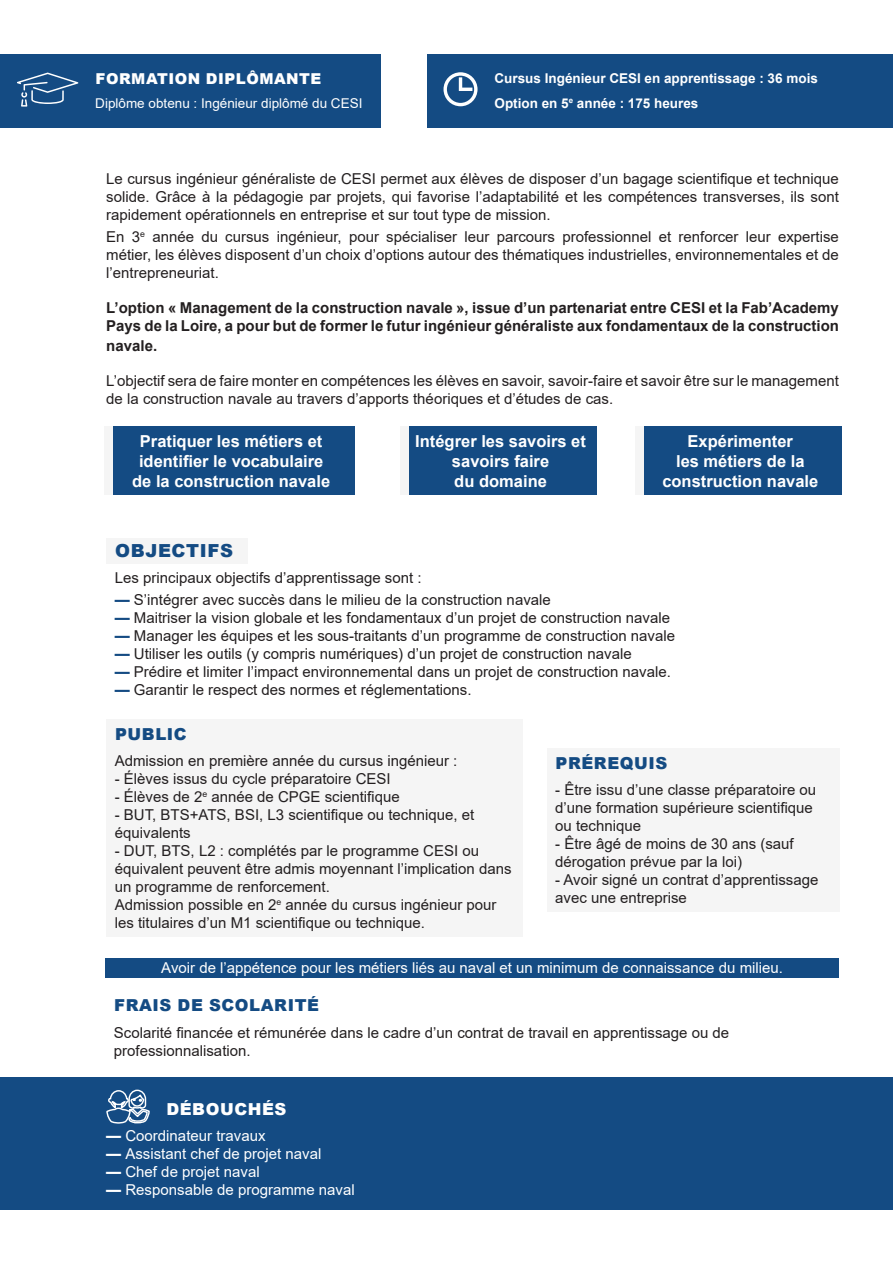
<style>
.page{position:relative;width:893px;height:1263px;background:#fff}
.page>*{position:absolute;margin:0;border:0;box-sizing:border-box;transform-origin:0 0}
.t1{font:900 18px "Arial";letter-spacing:.035em;color:#144b83}
.t2{font:700 16.5px/19.8px "Arial";color:#fff;text-align:center}
.t3{font:900 16.5px "Arial";letter-spacing:.035em;color:#144b83}
.t4{font:900 16.5px "Arial";letter-spacing:.035em;color:#fff}
.t5{font:15px/18px "Arial";color:#231f20}
.t6{font:700 15px/18px "Arial";color:#231f20}
.t7{font:15px "Arial";color:#fff}
.t8{font:900 15px "Arial";letter-spacing:.035em;color:#fff}
.t9{font:700 13.5px/24.8px "Arial";color:#fff}
.t10{font:13.5px "Arial";color:#fff}
.s1{font-weight:700;color:#144b83}
.s2{font-weight:700}
</style>
<div class="page">
<div style="left:106px;top:538px;width:141px;height:26px;background:#f5f5f5"></div>
<div style="left:0;top:1078px;width:893px;height:132px;background:#144b83"></div>
<div style="left:0;top:54px;width:380px;height:73px;background:#144b83"></div>
<div style="left:427px;top:54px;width:466px;height:73px;background:#144b83"></div>
<svg style="left:443px;top:72px;width:34px;height:34px"></svg>
<svg style="left:17px;top:73px;width:61px;height:34px"></svg>
<svg style="left:106px;top:1089px;width:44px;height:35px"></svg>
<div style="left:106px;top:719px;width:416px;height:218px;background:#f5f5f5"></div>
<div style="left:547px;top:748px;width:292px;height:164px;background:#f5f5f5"></div>
<div style="left:105px;top:958px;width:734px;height:19px;background:#144b83"></div>
<div style="left:107px;top:426px;width:248px;height:69px;background:#144b83"></div>
<div style="left:405px;top:426px;width:191px;height:69px;background:#144b83"></div>
<div style="left:639px;top:426px;width:203px;height:69px;background:#144b83"></div>
<div style="left:104px;top:426px;width:8px;height:69px;background:#f5f5f5"></div>
<div style="left:400px;top:426px;width:9px;height:69px;background:#f5f5f5"></div>
<div style="left:635px;top:426px;width:8px;height:69px;background:#f5f5f5"></div>
<p class="t8" style="left:96px;top:73px;width:227px">FORMATION DIPLÔMANTE</p>
<p class="t10" style="left:95px;top:99px;width:269px">Diplôme obtenu : Ingénieur diplômé du CESI</p>
<p class="t9" style="left:495px;top:67px;width:325px">Cursus Ingénieur CESI en apprentissage : 36 mois<br>Option en 5<sup>e</sup> année : 175 heures</p>
<p class="t5" style="left:106px;top:169px;width:734px;text-align:justify">Le cursus ingénieur généraliste de CESI permet aux élèves de disposer d’un bagage scientifique et technique solide. Grâce à la pédagogie par projets, qui favorise l’adaptabilité et les compétences transverses, ils sont rapidement opérationnels en entreprise et sur tout type de mission.</p>
<p class="t5" style="left:106px;top:229px;width:734px;text-align:justify">En 3<sup>e</sup> année du cursus ingénieur, pour spécialiser leur parcours professionnel et renforcer leur expertise métier, les élèves disposent d’un choix d’options autour des thématiques industrielles, environnementales et de l’entrepreneuriat.</p>
<p class="t6" style="left:106px;top:300px;width:734px">L’option « Management de la construction navale », issue d’un partenariat entre CESI et la Fab’Academy<br>Pays de la Loire, a pour but de former le futur ingénieur généraliste aux fondamentaux de la construction</p>
<p class="t6" style="left:106px;top:338px;width:52px">navale.</p>
<p class="t5" style="left:106px;top:373px;width:734px">L’objectif sera de faire monter en compétences les élèves en savoir, savoir-faire et savoir être sur le management de la construction navale au travers d’apports théoriques et d’études de cas.</p>
<p class="t2" style="left:132px;top:433px;width:200px">Pratiquer les métiers et identifier le vocabulaire de la construction navale</p>
<p class="t2" style="left:415px;top:433px;width:172px">Intégrer les savoirs et savoirs faire<br>du domaine</p>
<p class="t2" style="left:662px;top:433px;width:157px">Expérimenter<br>les métiers de la construction navale</p>
<p class="t1" style="left:115px;top:543px;width:120px">OBJECTIFS</p>
<p class="t5" style="left:115px;top:570px;width:308px">Les principaux objectifs d’apprentissage sont :</p>
<p class="t5" style="left:115px;top:592px;width:438px"><span class="s1">—</span> S’intégrer avec succès dans le milieu de la construction navale</p>
<p class="t5" style="left:115px;top:610px;width:557px"><span class="s1">—</span> Maitriser la vision globale et les fondamentaux d’un projet de construction navale</p>
<p class="t5" style="left:115px;top:628px;width:562px"><span class="s1">—</span> Manager les équipes et les sous-traitants d’un programme de construction navale</p>
<p class="t5" style="left:115px;top:646px;width:518px"><span class="s1">—</span> Utiliser les outils (y compris numériques) d’un projet de construction navale</p>
<p class="t5" style="left:115px;top:664px;width:558px"><span class="s1">—</span> Prédire et limiter l’impact environnemental dans un projet de construction navale.</p>
<p class="t5" style="left:115px;top:682px;width:358px"><span class="s1">—</span> Garantir le respect des normes et réglementations.</p>
<p class="t3" style="left:115px;top:728px;width:73px">PUBLIC</p>
<p class="t5" style="left:115px;top:753px;width:344px">Admission en première année du cursus ingénieur :</p>
<p class="t5" style="left:115px;top:771px;width:277px">- Élèves issus du cycle préparatoire CESI</p>
<p class="t5" style="left:115px;top:789px;width:287px">- Élèves de 2<sup>e</sup> année de CPGE scientifique</p>
<p class="t5" style="left:115px;top:806px;width:361px">- BUT, BTS+ATS, BSI, L3 scientifique ou technique, et équivalents</p>
<p class="t5" style="left:115px;top:843px;width:398px">- DUT, BTS, L2 : complétés par le programme CESI ou équivalent peuvent être admis moyennant l’implication dans un programme de renforcement.<br>Admission possible en 2<sup>e</sup> année du cursus ingénieur pour les titulaires d’un M1 scientifique ou technique.</p>
<p class="t3" style="left:555px;top:757px;width:113px">PRÉREQUIS</p>
<p class="t5" style="left:555px;top:782px;width:262px">- Être issu d’une classe préparatoire ou d’une formation supérieure scientifique ou technique</p>
<p class="t5" style="left:555px;top:836px;width:240px">- Être âgé de moins de 30 ans (sauf dérogation prévue par la loi)</p>
<p class="t5" style="left:555px;top:872px;width:265px">- Avoir signé un contrat d’apprentissage avec une entreprise</p>
<p class="t7" style="left:161px;top:962px;width:623px">Avoir de l’appétence pour les métiers liés au naval et un minimum de connaissance du milieu.</p>
<p class="t3" style="left:114px;top:999px;width:206px">FRAIS DE SCOLARITÉ</p>
<p class="t5" style="left:114px;top:1023px;width:617px">Scolarité financée et rémunérée dans le cadre d’un contrat de travail en apprentissage ou de professionnalisation.</p>
<p class="t4" style="left:166px;top:1103px;width:122px">DÉBOUCHÉS</p>
<p class="t7" style="left:106px;top:1130px;width:161px"><span class="s2">—</span> Coordinateur travaux</p>
<p class="t7" style="left:106px;top:1148px;width:217px"><span class="s2">—</span> Assistant chef de projet naval</p>
<p class="t7" style="left:106px;top:1166px;width:155px"><span class="s2">—</span> Chef de projet naval</p>
<p class="t7" style="left:106px;top:1184px;width:250px"><span class="s2">—</span> Responsable de programme naval</p>
</div>
